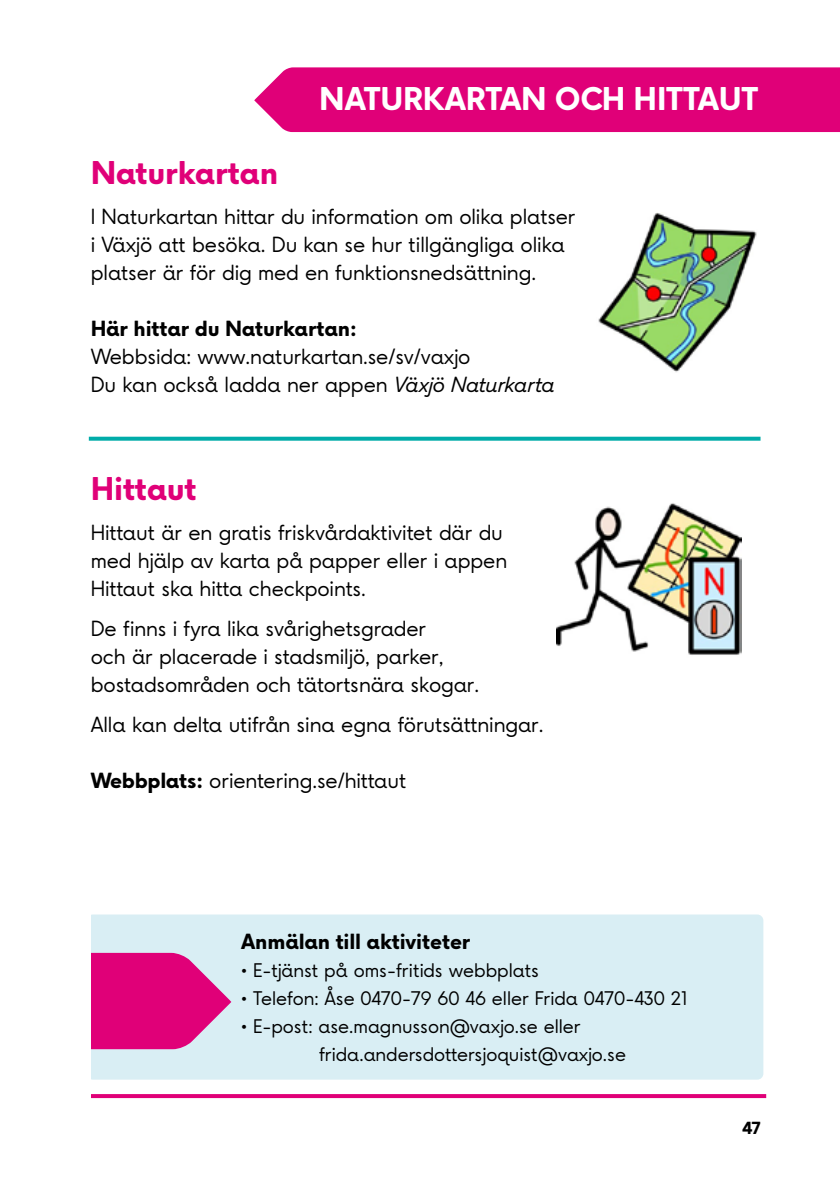
<style>
.page{position:relative;width:840px;height:1191px;background:#fff}
.page>*{position:absolute;margin:0;border:0;box-sizing:border-box;transform-origin:0 0}
.t1{font:700 30px "Vaxjo Now";letter-spacing:-.01em;color:#fff}
.t2{font:700 30px "Vaxjo Now";letter-spacing:-.005em;color:#e00078}
.t3{font:20px/28px "Vaxjo Now";letter-spacing:-.005em;color:#000}
.t4{font:700 20px "Vaxjo Now";letter-spacing:-.005em;color:#000}
.t5{font:18px/28px "Vaxjo Now";color:#000}
.t6{font:700 16px "Vaxjo Now";color:#000}
.s1{font-style:italic}
.s2{font-weight:700}
</style>
<div class="page">
<svg style="left:91px;top:1094px;width:674px;height:4px;background:#e0057a"></svg>
<div style="left:87px;top:914px;width:676px;height:165px;background:#d9eef4;border-radius:6px"></div>
<svg style="left:91px;top:953px;width:140px;height:96px"></svg>
<div style="left:0;top:899px;width:91px;height:279px;background:#fff"></div>
<img style="left:598px;top:213px;width:159px;height:159px">
<div style="left:254px;top:67px;width:585px;height:65px;background:#e00078"></div>
<img style="left:556px;top:503px;width:184px;height:152px">
<svg style="left:89px;top:437px;width:671px;height:4px;background:#13b2af"></svg>
<h1 class="t1" style="left:319px;top:78px;width:440px">NATURKARTAN OCH HITTAUT</h1>
<h1 class="t2" style="left:91px;top:151px;width:189px">Naturkartan</h1>
<p class="t3" style="left:91px;top:203px;width:486px">I Naturkartan hittar du information om olika platser i Växjö att besöka. Du kan se hur tillgängliga olika platser är för dig med en funktionsnedsättning.</p>
<p class="t4" style="left:91px;top:314px;width:267px">Här hittar du Naturkartan:</p>
<p class="t3" style="left:91px;top:343px;width:465px">Webbsida: www.naturkartan.se/sv/vaxjo<br>Du kan också ladda ner appen <span class="s1">Växjö Naturkarta</span></p>
<h1 class="t2" style="left:91px;top:467px;width:107px">Hittaut</h1>
<p class="t3" style="left:91px;top:519px;width:418px">Hittaut är en gratis friskvårdaktivitet där du med hjälp av karta på papper eller i appen<br>Hittaut ska hitta checkpoints.</p>
<p class="t3" style="left:91px;top:615px;width:390px">De finns i fyra lika svårighetsgrader<br>och är placerade i stadsmiljö, parker, bostadsområden och tätortsnära skogar.</p>
<p class="t3" style="left:91px;top:711px;width:454px">Alla kan delta utifrån sina egna förutsättningar.</p>
<p class="t3" style="left:91px;top:767px;width:317px"><span class="s2">Webbplats:</span> orientering.se/hittaut</p>
<p class="t4" style="left:241px;top:927px;width:230px">Anmälan till aktiviteter</p>
<p class="t5" style="left:241px;top:956px;width:299px">• E-tjänst på oms-fritids webbplats</p>
<p class="t5" style="left:241px;top:984px;width:448px">• Telefon: Åse 0470-79 60 46 eller Frida 0470-430 21</p>
<p class="t5" style="left:319px;top:1012px;width:308px;text-indent:-78px">• E-post: ase.magnusson@vaxjo.se eller frida.andersdottersjoquist@vaxjo.se</p>
<p class="t6" style="left:741px;top:1116px;width:20px">47</p>
</div>
